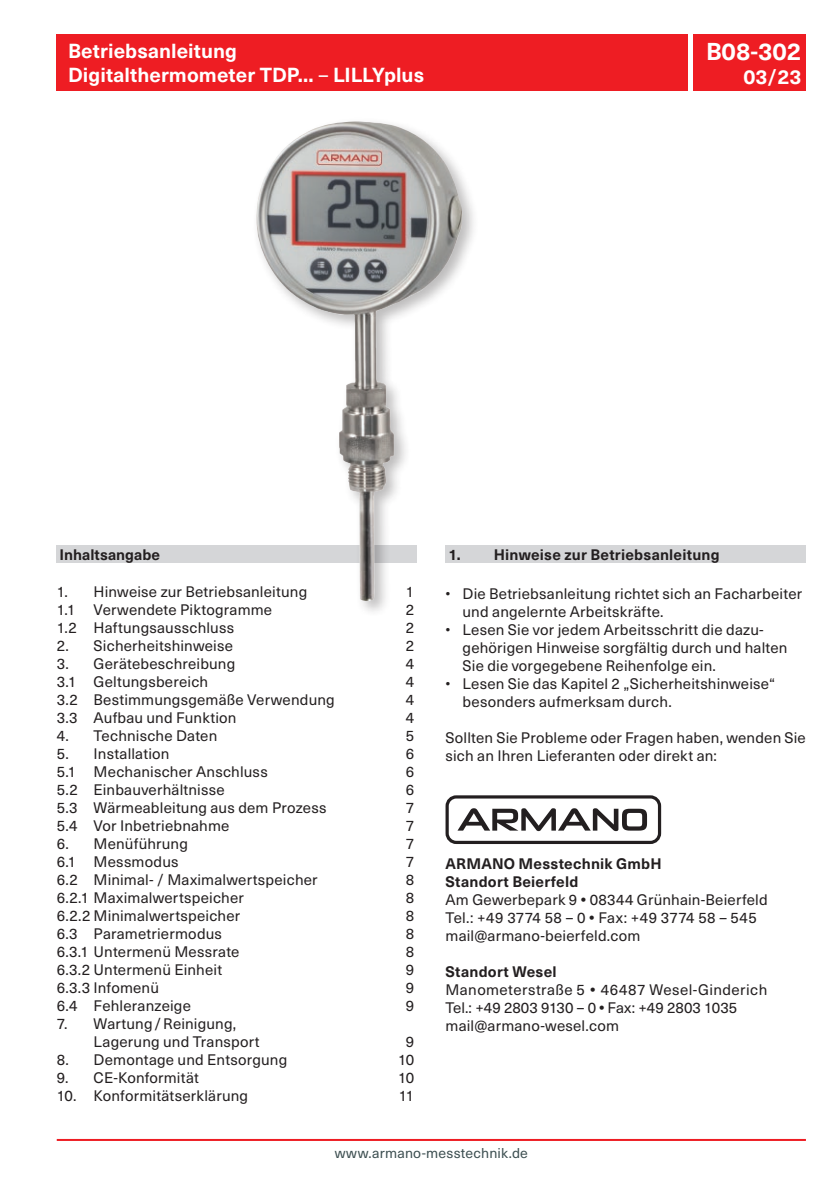
<style>
.page{position:relative;width:840px;height:1191px;background:#fff}
.page>*{position:absolute;margin:0;border:0;box-sizing:border-box;transform-origin:0 0}
.t1{font:700 24px "Neue Haas Unica W1 G";color:#fff}
.t2{font:700 20px/24px "Neue Haas Unica W1 G";letter-spacing:.005em;color:#fff}
.t3{font:15px/18px "Neue Haas Unica W1 G";letter-spacing:.01em;color:#231f20}
.t4{font:700 15px "Neue Haas Unica W1 G";letter-spacing:.015em;color:#231f20}
.t5{font:14px "Neue Haas Unica W1 G";letter-spacing:.015em;color:#3d4f51}
.s1{font-weight:400}
.s2{font-weight:700}
</style>
<div class="page">
<div style="left:57px;top:34px;width:630px;height:57px;background:#ee1d23"></div>
<hr style="left:57px;top:1139px;width:748px;height:2px;background:#ee1d23">
<div style="left:692px;top:34px;width:113px;height:57px;background:#ee1d23"></div>
<div style="left:445px;top:546px;width:360px;height:17px;background:#d5d6d8"></div>
<div style="left:445px;top:795px;width:215px;height:49px;border:3px solid #231f20;border-radius:9px"></div>
<svg style="left:457px;top:808px;width:189px;height:23px"></svg>
<div style="left:57px;top:546px;width:360px;height:17px;background:#d5d6d8"></div>
<div style="left:251px;top:117px;width:227px;height:500px;background:#231f20;opacity:.3"></div>
<img style="left:256px;top:121px;width:138px;height:481px">
<h2 class="t2" style="left:68px;top:38px;width:357px">Betriebsanleitung<br>Digitalthermometer TDP... <span class="s1">–</span> LILLYplus</h2>
<h1 class="t1" style="left:705px;top:33px;width:97px">B08-302</h1>
<h2 class="t2" style="left:743px;top:63px;width:59px">03/23</h2>
<p class="t4" style="left:60px;top:543px;width:102px">Inhaltsangabe</p>
<p class="t3" style="left:57px;top:582px;width:252px">1. Hinweise zur Betriebsanleitung</p>
<p class="t3" style="left:405px;top:582px;width:10px">1</p>
<p class="t3" style="left:57px;top:600px;width:217px">1.1 Verwendete Piktogramme</p>
<p class="t3" style="left:405px;top:600px;width:10px">2</p>
<p class="t3" style="left:57px;top:618px;width:179px">1.2 Haftungsausschluss</p>
<p class="t3" style="left:405px;top:618px;width:10px">2</p>
<p class="t3" style="left:57px;top:636px;width:178px">2. Sicherheitshinweise</p>
<p class="t3" style="left:405px;top:636px;width:10px">2</p>
<p class="t3" style="left:57px;top:654px;width:180px">3. Gerätebeschreibung</p>
<p class="t3" style="left:405px;top:654px;width:10px">4</p>
<p class="t3" style="left:57px;top:672px;width:153px">3.1 Geltungsbereich</p>
<p class="t3" style="left:405px;top:672px;width:10px">4</p>
<p class="t3" style="left:57px;top:690px;width:279px">3.2 Bestimmungsgemäße Verwendung</p>
<p class="t3" style="left:405px;top:690px;width:10px">4</p>
<p class="t3" style="left:57px;top:708px;width:181px">3.3 Aufbau und Funktion</p>
<p class="t3" style="left:405px;top:708px;width:10px">4</p>
<p class="t3" style="left:57px;top:726px;width:162px">4. Technische Daten</p>
<p class="t3" style="left:405px;top:726px;width:10px">5</p>
<p class="t3" style="left:57px;top:744px;width:114px">5. Installation</p>
<p class="t3" style="left:405px;top:744px;width:10px">6</p>
<p class="t3" style="left:57px;top:762px;width:212px">5.1 Mechanischer Anschluss</p>
<p class="t3" style="left:405px;top:762px;width:10px">6</p>
<p class="t3" style="left:57px;top:780px;width:169px">5.2 Einbauverhältnisse</p>
<p class="t3" style="left:405px;top:780px;width:10px">6</p>
<p class="t3" style="left:57px;top:798px;width:271px">5.3 Wärmeableitung aus dem Prozess</p>
<p class="t3" style="left:405px;top:798px;width:10px">7</p>
<p class="t3" style="left:57px;top:816px;width:174px">5.4 Vor Inbetriebnahme</p>
<p class="t3" style="left:405px;top:816px;width:10px">7</p>
<p class="t3" style="left:57px;top:834px;width:133px">6. Menüführung</p>
<p class="t3" style="left:405px;top:834px;width:10px">7</p>
<p class="t3" style="left:57px;top:852px;width:123px">6.1 Messmodus</p>
<p class="t3" style="left:405px;top:852px;width:10px">7</p>
<p class="t3" style="left:57px;top:870px;width:262px">6.2 Minimal- / Maximalwertspeicher</p>
<p class="t3" style="left:405px;top:870px;width:10px">8</p>
<p class="t3" style="left:57px;top:888px;width:188px">6.2.1 Maximalwertspeicher</p>
<p class="t3" style="left:405px;top:888px;width:10px">8</p>
<p class="t3" style="left:57px;top:906px;width:185px">6.2.2 Minimalwertspeicher</p>
<p class="t3" style="left:405px;top:906px;width:10px">8</p>
<p class="t3" style="left:57px;top:924px;width:167px">6.3 Parametriermodus</p>
<p class="t3" style="left:405px;top:924px;width:10px">8</p>
<p class="t3" style="left:57px;top:942px;width:184px">6.3.1 Untermenü Messrate</p>
<p class="t3" style="left:405px;top:942px;width:10px">8</p>
<p class="t3" style="left:57px;top:960px;width:167px">6.3.2 Untermenü Einheit</p>
<p class="t3" style="left:405px;top:960px;width:10px">9</p>
<p class="t3" style="left:57px;top:978px;width:104px">6.3.3 Infomenü</p>
<p class="t3" style="left:405px;top:978px;width:10px">9</p>
<p class="t3" style="left:57px;top:996px;width:136px">6.4 Fehleranzeige</p>
<p class="t3" style="left:405px;top:996px;width:10px">9</p>
<p class="t3" style="left:93px;top:1014px;width:167px;text-indent:-37px">7. Wartung/Reinigung,<br>Lagerung und Transport</p>
<p class="t3" style="left:405px;top:1032px;width:10px">9</p>
<p class="t3" style="left:57px;top:1050px;width:232px">8. Demontage und Entsorgung</p>
<p class="t3" style="left:398px;top:1050px;width:18px">10</p>
<p class="t3" style="left:57px;top:1068px;width:144px">9. CE-Konformität</p>
<p class="t3" style="left:398px;top:1068px;width:18px">10</p>
<p class="t3" style="left:57px;top:1086px;width:193px">10. Konformitätserklärung</p>
<p class="t3" style="left:398px;top:1086px;width:17px">11</p>
<p class="t4" style="left:448px;top:543px;width:272px">1. Hinweise zur Betriebsanleitung</p>
<p class="t3" style="left:462px;top:584px;width:341px;text-indent:-17px">• Die Betriebsanleitung richtet sich an Facharbeiter und angelernte Arbeitskräfte.</p>
<p class="t3" style="left:462px;top:620px;width:326px;text-indent:-17px">• Lesen Sie vor jedem Arbeitsschritt die dazu&shy;gehörigen Hinweise sorgfältig durch und halten<br>Sie die vorgegebene Reihenfolge ein.</p>
<p class="t3" style="left:462px;top:674px;width:314px;text-indent:-17px">• Lesen Sie das Kapitel 2 „Sicherheitshinweise“ besonders aufmerksam durch.</p>
<p class="t3" style="left:445px;top:728px;width:361px">Sollten Sie Probleme oder Fragen haben, wenden Sie sich an Ihren Lieferanten oder direkt an:</p>
<p class="t3" style="left:445px;top:854px;width:323px"><span class="s2">ARMANO Messtechnik GmbH<br>Standort Beierfeld<br></span>Am Gewerbepark 9 <span class="s2">•</span> 08344 Grünhain-Beierfeld<br>Tel.: +49 3774 58 – 0 <span class="s2">•</span> Fax: +49 3774 58 – 545 mail@armano-beierfeld.com</p>
<p class="t3" style="left:445px;top:962px;width:323px"><span class="s2">Standort Wesel<br></span>Manometerstraße 5 <span class="s2">•</span> 46487 Wesel-Ginderich<br>Tel.: +49 2803 9130 – 0 <span class="s2">•</span> Fax: +49 2803 1035 mail@armano-wesel.com</p>
<p class="t5" style="left:334px;top:1142px;width:195px">www.armano-messtechnik.de</p>
</div>
